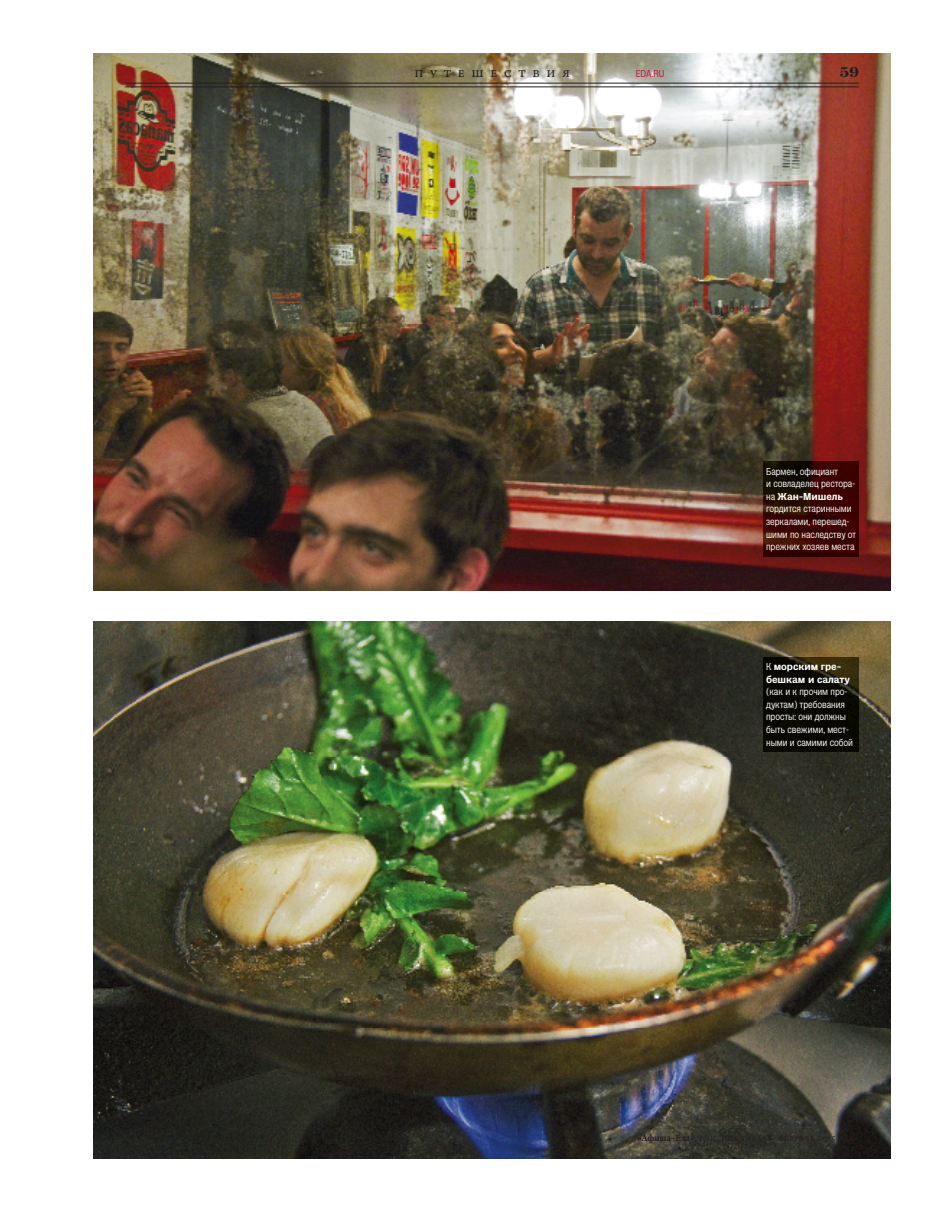
<style>
.page{position:relative;width:944px;height:1212px;background:#fff}
.page>*{position:absolute;margin:0;border:0;box-sizing:border-box;transform-origin:0 0}
.t1{font:700 14.25px "Eda Display";color:#231f20}
.t2{font:13.5px "Afisha Serif";color:#231f20}
.t3{font:10.5px/12.6px "Afisha Grotesk";letter-spacing:-.01em;color:#fff}
.t4{font:700 10.5px/12.6px "Afisha Grotesk";letter-spacing:-.01em;color:#fff}
.t5{font:10.5px "Afisha Grotesk";color:#c70b46}
.s1{font-weight:700}
.s2{font-weight:400}
</style>
<div class="page">
<img style="left:94px;top:53px;width:797px;height:537px">
<img style="left:94px;top:622px;width:797px;height:537px">
<hr style="left:125px;top:83px;width:734px;height:1px;background:#231f20">
<hr style="left:125px;top:87px;width:734px;height:1px;background:#231f20">
<img style="left:763px;top:462px;width:96px;height:94px">
<img style="left:763px;top:657px;width:96px;height:95px">
<p class="t2" style="left:414px;top:67px;width:158px">путешествия</p>
<p class="t5" style="left:636px;top:67px;width:30px">EDA.RU</p>
<h1 class="t1" style="left:840px;top:67px;width:21px">59</h1>
<p class="t3" style="left:766px;top:465px;width:92px">Бармен, официант<br>и совладелец рестора&shy;на <span class="s1">Жан-Мишель </span>гордится старинными зеркалами, перешед&shy;шими по наследству от прежних хозяев места</p>
<p class="t4" style="left:766px;top:660px;width:85px"><span class="s2">К</span> морским гре&shy;бешкам и салату</p>
<p class="t3" style="left:766px;top:685px;width:88px">(как и к прочим про&shy;дуктам) требования просты: они должны быть свежими, мест&shy;ными и самими собой</p>
</div>
